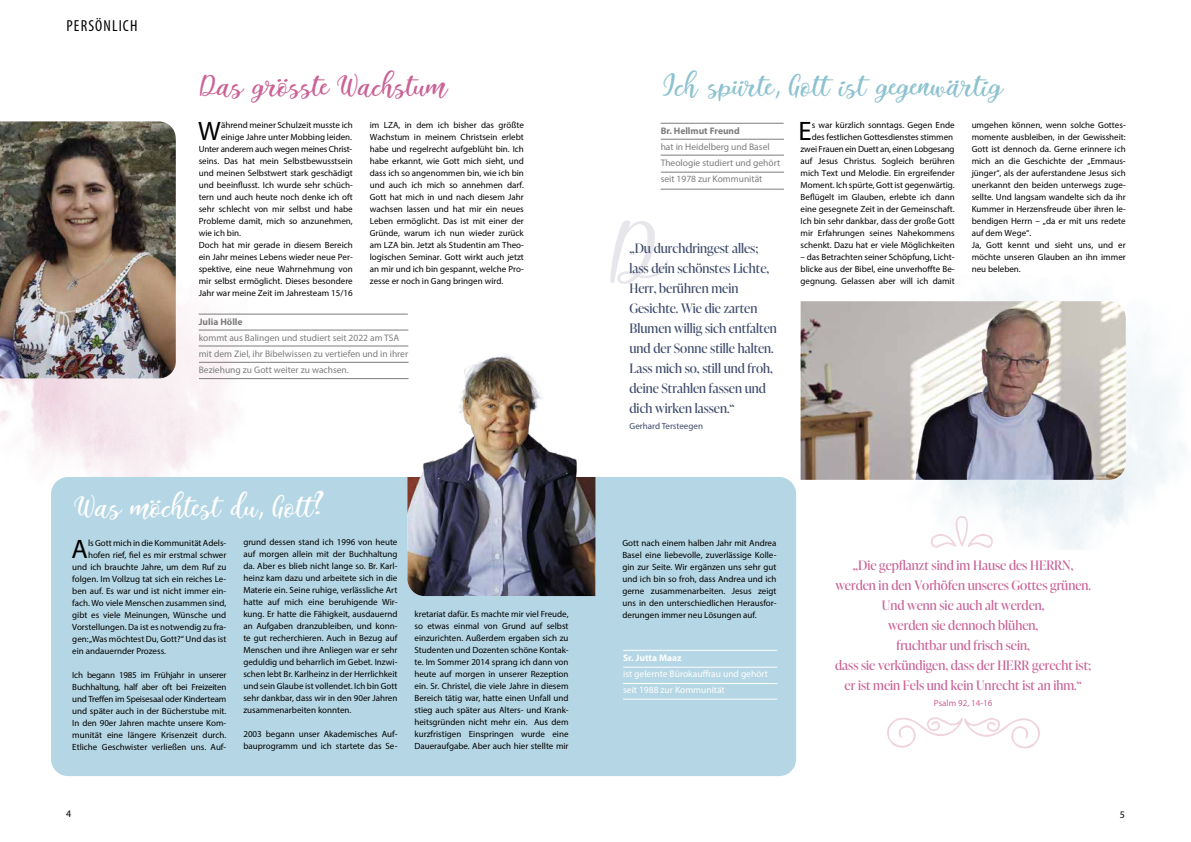
<style>
.page{position:relative;width:1191px;height:842px;background:#fff}
.page>*{position:absolute;margin:0;border:0;box-sizing:border-box;transform-origin:0 0}
.t1{font:40px "Italian Breakfast";color:#8dc2d0}
.t2{font:40px "Italian Breakfast";color:#fff}
.t3{font:40px "Italian Breakfast";color:#ca6297}
.t4{font:26.8px "Myriad Pro";color:#000}
.t5{font:condensed 16px "Myriad Pro";letter-spacing:.07em;color:#000}
.t6{font:13px/20px "Ivy Presto Display";color:#ca6297;text-align:center}
.t7{font:13px/20px "Ivy Presto Display";color:#3f4b6c}
.t8{font:10px "Myriad Pro";color:#000}
.t9{font:9.5px/16px "Myriad Pro";color:#7c7d7c}
.t10{font:9.5px/16px "Myriad Pro";color:#fff}
.t11{font:700 9.5px "Myriad Pro";color:#7c7d7c}
.t12{font:700 9.5px "Myriad Pro";color:#fff}
.t13{font:9px/12px "Myriad Pro";color:#000;text-align:justify}
.t14{font:9px "Myriad Pro";letter-spacing:-.02em;color:#000}
.t15{font:9px "Myriad Pro";color:#3f4b6c}
.t16{font:9px "Myriad Pro";color:#ca6297}
</style>
<div class="page">
<svg style="left:610px;top:220px;width:58px;height:64px"></svg>
<img style="left:0;top:307px;width:247px;height:183px">
<div style="left:51px;top:477px;width:745px;height:299px;background:#b5d6e4;border-radius:17px"></div>
<img style="left:0;top:121px;width:176px;height:257px">
<svg style="left:733px;top:81px;width:10px;height:3px"></svg>
<hr style="left:623px;top:683px;width:154px;height:1px;background:#fff">
<hr style="left:623px;top:667px;width:154px;height:1px;background:#fff">
<hr style="left:623px;top:699px;width:154px;height:1px;background:#fff">
<hr style="left:623px;top:650px;width:154px;height:1px;background:#fff">
<hr style="left:199px;top:346px;width:209px;height:1px;background:#7c7d7c">
<hr style="left:199px;top:330px;width:209px;height:1px;background:#7c7d7c">
<hr style="left:199px;top:314px;width:209px;height:1px;background:#7c7d7c">
<hr style="left:199px;top:362px;width:209px;height:1px;background:#7c7d7c">
<hr style="left:660px;top:155px;width:124px;height:1px;background:#7c7d7c">
<hr style="left:660px;top:139px;width:124px;height:1px;background:#7c7d7c">
<hr style="left:660px;top:123px;width:123px;height:1px;background:#7c7d7c">
<hr style="left:661px;top:172px;width:123px;height:1px;background:#7c7d7c">
<svg style="left:277px;top:79px;width:11px;height:3px"></svg>
<hr style="left:199px;top:378px;width:209px;height:1px;background:#7c7d7c">
<svg style="left:948px;top:80px;width:10px;height:3px"></svg>
<img style="left:407px;top:488px;width:188px;height:108px">
<hr style="left:660px;top:189px;width:124px;height:1px;background:#7c7d7c">
<img style="left:800px;top:301px;width:325px;height:179px">
<img style="left:407px;top:355px;width:188px;height:133px">
<svg style="left:930px;top:516px;width:63px;height:32px"></svg>
<svg style="left:887px;top:717px;width:153px;height:31px"></svg>
<svg style="left:150px;top:500px;width:11px;height:3px"></svg>
<h3 class="t5" style="left:66px;top:16px;width:73px">PERSÖNLICH</h3>
<h1 class="t3" style="left:199px;top:68px;width:248px">Das grosste Wachstum</h1>
<h2 class="t4" style="left:198px;top:114px;width:24px">W</h2>
<p class="t13" style="left:221px;top:119px;width:133px">ährend meiner Schulzeit musste ich</p>
<p class="t13" style="left:221px;top:131px;width:133px">einige Jahre unter Mobbing leiden.</p>
<p class="t14" style="left:199px;top:143px;width:155px">Unter anderem auch wegen meines Christ-</p>
<p class="t13" style="left:199px;top:155px;width:156px">seins. Das hat mein Selbstbewusstsein</p>
<p class="t13" style="left:199px;top:167px;width:156px">und meinen Selbstwert stark geschädigt</p>
<p class="t13" style="left:199px;top:179px;width:156px">und beeinflusst. Ich wurde sehr schüch-</p>
<p class="t13" style="left:199px;top:191px;width:156px">tern und auch heute noch denke ich oft</p>
<p class="t13" style="left:199px;top:203px;width:155px">sehr schlecht von mir selbst und habe</p>
<p class="t13" style="left:199px;top:215px;width:156px">Probleme damit, mich so anzunehmen,</p>
<p class="t13" style="left:199px;top:227px;width:44px">wie ich bin.</p>
<p class="t13" style="left:199px;top:239px;width:156px">Doch hat mir gerade in diesem Bereich</p>
<p class="t13" style="left:199px;top:251px;width:155px">ein Jahr meines Lebens wieder neue Per-</p>
<p class="t13" style="left:199px;top:263px;width:156px">spektive, eine neue Wahrnehmung von</p>
<p class="t13" style="left:199px;top:275px;width:156px">mir selbst ermöglicht. Dieses besondere</p>
<p class="t13" style="left:199px;top:287px;width:156px">Jahr war meine Zeit im Jahresteam 15/16</p>
<p class="t13" style="left:370px;top:119px;width:156px">im LZA, in dem ich bisher das größte Wachstum in meinem Christsein erlebt habe und regelrecht aufgeblüht bin. Ich habe erkannt, wie Gott mich sieht, und dass ich so angenommen bin, wie ich bin und auch ich mich so annehmen darf.<br>Gott hat mich in und nach diesem Jahr wachsen lassen und hat mir ein neues Leben ermöglicht. Das ist mit einer der Gründe, warum ich nun wieder zurück am LZA bin. Jetzt als Studentin am Theo&shy;logischen Seminar. Gott wirkt auch jetzt an mir und ich bin gespannt, welche Pro&shy;zesse er noch in Gang bringen wird.</p>
<p class="t11" style="left:199px;top:315px;width:45px">Julia Hölle</p>
<p class="t9" style="left:199px;top:329px;width:211px">kommt aus Balingen und studiert seit 2022 am TSA mit dem Ziel, ihr Bibelwissen zu vertiefen und in ihrer<br>Beziehung zu Gott weiter zu wachsen.</p>
<h1 class="t2" style="left:73px;top:489px;width:256px">Was mochtest du, Gott?</h1>
<p class="t13" style="left:243px;top:536px;width:156px">grund dessen stand ich 1996 von heute auf morgen allein mit der Buchhaltung da. Aber es blieb nicht lange so. Br. Karl&shy;heinz kam dazu und arbeitete sich in die Materie ein. Seine ruhige, verlässliche Art hatte auf mich eine beruhigende Wir&shy;kung. Er hatte die Fähigkeit, ausdauernd an Aufgaben dranzubleiben, und konn&shy;te gut recherchieren. Auch in Bezug auf Menschen und ihre Anliegen war er sehr geduldig und beharrlich im Gebet. Inzwi&shy;schen lebt Br. Karlheinz in der Herrlichkeit und sein Glaube ist vollendet. Ich bin Gott sehr dankbar, dass wir in den 90er Jahren zusammenarbeiten konnten.</p>
<p class="t13" style="left:243px;top:728px;width:156px">2003 begann unser Akademisches Auf&shy;bauprogramm und ich startete das Se-</p>
<h2 class="t4" style="left:72px;top:533px;width:18px">A</h2>
<p class="t13" style="left:88px;top:537px;width:140px">ls Gott mich in die Kommunität Adels-</p>
<p class="t13" style="left:88px;top:549px;width:140px">hofen rief, fiel es mir erstmal schwer</p>
<p class="t13" style="left:72px;top:561px;width:156px">und ich brauchte Jahre, um dem Ruf zu</p>
<p class="t13" style="left:72px;top:573px;width:156px">folgen. Im Vollzug tat sich ein reiches Le-</p>
<p class="t13" style="left:72px;top:585px;width:155px">ben auf. Es war und ist nicht immer ein-</p>
<p class="t13" style="left:72px;top:597px;width:156px">fach. Wo viele Menschen zusammen sind,</p>
<p class="t13" style="left:72px;top:609px;width:156px">gibt es viele Meinungen, Wünsche und</p>
<p class="t13" style="left:72px;top:621px;width:156px">Vorstellungen. Da ist es notwendig zu fra-</p>
<p class="t13" style="left:72px;top:633px;width:156px">gen: „Was möchtest Du, Gott?“ Und das ist</p>
<p class="t13" style="left:72px;top:645px;width:95px">ein andauernder Prozess.</p>
<p class="t13" style="left:72px;top:669px;width:156px">Ich begann 1985 im Frühjahr in unserer Buchhaltung, half aber oft bei Freizeiten und Treffen im Speisesaal oder Kinderteam und später auch in der Bücherstube mit.<br>In den 90er Jahren machte unsere Kom&shy;munität eine längere Krisenzeit durch.<br>Etliche Geschwister verließen uns. Auf-</p>
<p class="t13" style="left:414px;top:608px;width:156px">kretariat dafür. Es machte mir viel Freude, so etwas einmal von Grund auf selbst einzurichten. Außerdem ergaben sich zu Studenten und Dozenten schöne Kontak&shy;te. Im Sommer 2014 sprang ich dann von heute auf morgen in unserer Rezeption ein. Sr. Christel, die viele Jahre in diesem Bereich tätig war, hatte einen Unfall und stieg auch später aus Alters- und Krank&shy;heitsgründen nicht mehr ein. Aus dem kurzfristigen Einspringen wurde eine Daueraufgabe. Aber auch hier stellte mir</p>
<h1 class="t1" style="left:661px;top:68px;width:341px">Ich spurte, Gott ist gegenwartig</h1>
<p class="t11" style="left:660px;top:125px;width:81px">Br. Hellmut Freund</p>
<p class="t9" style="left:660px;top:139px;width:121px">hat in Heidelberg und Basel<br>Theologie studiert und gehört seit 1978 zur Kommunität</p>
<h3 class="t7" style="left:629px;top:238px;width:149px">„Du durchdringest alles; lass dein schönstes Lichte,<br>Herr, berühren mein<br>Gesichte. Wie die zarten<br>Blumen willig sich entfalten und der Sonne stille halten.<br>Lass mich so, still und froh, deine Strahlen fassen und dich wirken lassen.“</h3>
<p class="t15" style="left:629px;top:420px;width:75px">Gerhard Tersteegen</p>
<p class="t13" style="left:800px;top:119px;width:156px;text-align:right">s war kürzlich sonntags. Gegen Ende des festlichen Gottesdienstes stimmen zwei Frauen ein Duett an, einen Lobgesang auf Jesus Christus. Sogleich berühren mich Text und Melodie. Ein ergreifender Moment. Ich spürte, Gott ist gegenwärtig.<br>Beflügelt im Glauben, erlebte ich dann eine gesegnete Zeit in der Gemeinschaft.<br>Ich bin sehr dankbar, dass der große Gott mir Erfahrungen seines Nahekommens schenkt. Dazu hat er viele Möglichkeiten</p>
<p class="t13" style="left:800px;top:251px;width:156px">– das Betrachten seiner Schöpfung, Licht&shy;blicke aus der Bibel, eine unverhoffte Be&shy;gegnung. Gelassen aber will ich damit</p>
<h2 class="t4" style="left:798px;top:115px;width:15px">E</h2>
<p class="t13" style="left:971px;top:119px;width:156px;text-align:left">umgehen können, wenn solche Gottes&shy;momente ausbleiben, in der Gewissheit:<br>Gott ist dennoch da. Gerne erinnere ich mich an die Geschichte der „Emmaus&shy;jünger“, als der auferstandene Jesus sich unerkannt den beiden unterwegs zuge&shy;sellte. Und langsam wandelte sich da ihr Kummer in Herzensfreude über ihren le&shy;bendigen Herrn – „da er mit uns redete auf dem Wege“.<br>Ja, Gott kennt und sieht uns, und er möchte unseren Glauben an ihn immer neu beleben.</p>
<p class="t13" style="left:622px;top:537px;width:156px">Gott nach einem halben Jahr mit Andrea Basel eine liebevolle, zuverlässige Kolle&shy;gin zur Seite. Wir ergänzen uns sehr gut und ich bin so froh, dass Andrea und ich gerne zusammenarbeiten. Jesus zeigt uns in den unterschiedlichen Herausfor&shy;derungen immer neu Lösungen auf.</p>
<p class="t12" style="left:623px;top:652px;width:60px">Sr. Jutta Maaz</p>
<p class="t10" style="left:623px;top:666px;width:146px">ist gelernte Bürokauffrau und gehört seit 1988 zur Kommunität</p>
<p class="t6" style="left:835px;top:554px;width:258px">„Die gepflanzt sind im Hause des HERRN, werden in den Vorhöfen unseres Gottes grünen.<br>Und wenn sie auch alt werden,<br>werden sie dennoch blühen,<br>fruchtbar und frisch sein,<br>dass sie verkündigen, dass der HERR gerecht ist; er ist mein Fels und kein Unrecht ist an ihm.“</p>
<p class="t16" style="left:934px;top:697px;width:60px">Psalm 92, 14-16</p>
<p class="t8" style="left:66px;top:808px;width:7px">4</p>
<p class="t8" style="left:1120px;top:809px;width:7px">5</p>
</div>
